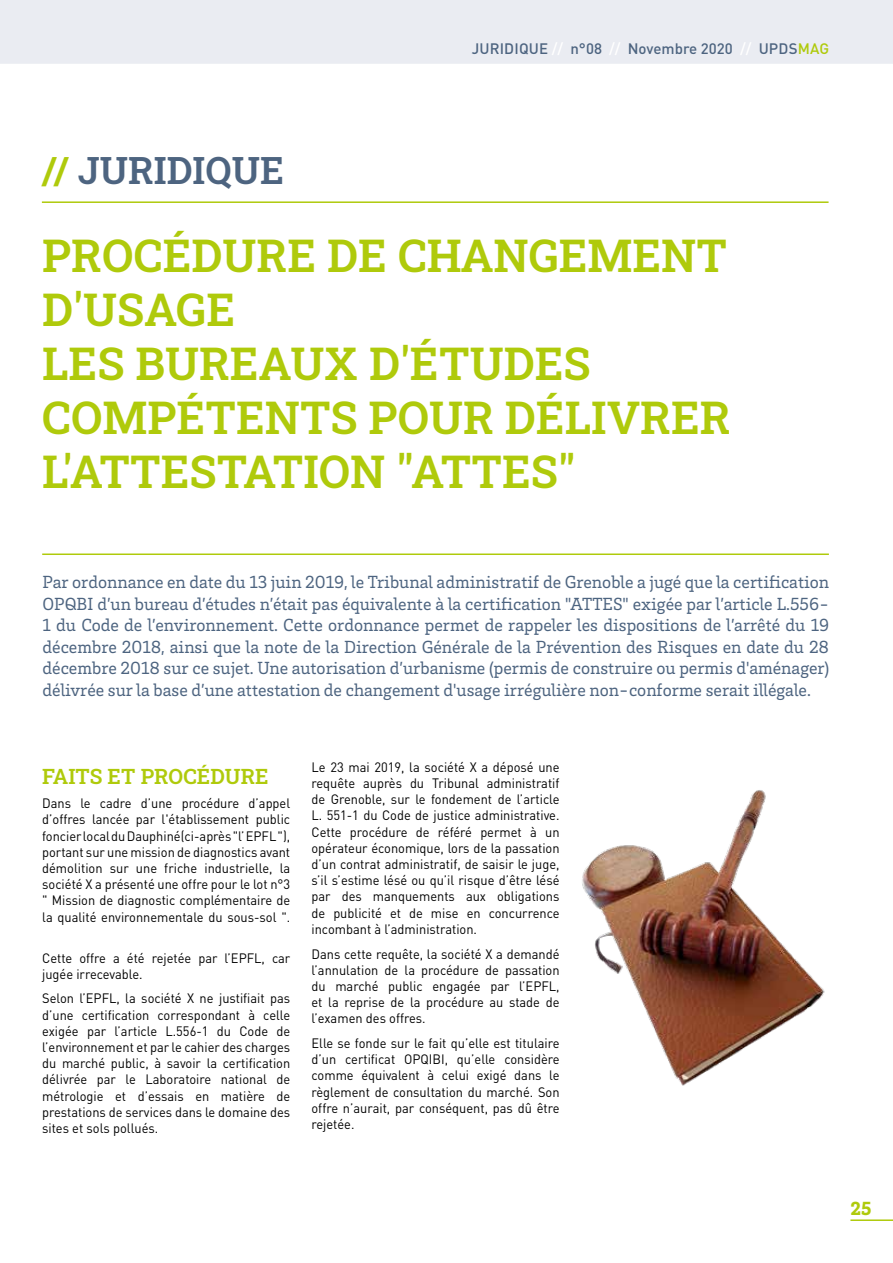
<style>
.page{position:relative;width:893px;height:1263px;background:#fff}
.page>*{position:absolute;margin:0;border:0;box-sizing:border-box;transform-origin:0 0}
.t1{font:600 45px/54px "Roboto Slab";color:#afca0b}
.t2{font:600 37.5px "Roboto Slab";color:#4d6480}
.t3{font:600 21px "Roboto Slab";color:#afca0b}
.t4{font:900 19.5px "Brix Slab";color:#afca0b}
.t5{font:18px/21.6px "Brix Slab";color:#4d6480;text-align:justify}
.t6{font:500 15px "DIN Pro";letter-spacing:.01em;color:#4d6480}
.t7{font:13.5px/16.2px "DIN Pro";color:#000;text-align:justify;scale:.95 1}
.s1{color:#fff}
.s2{color:#afca0b}
</style>
<div class="page">
<svg style="left:0;top:0;width:893px;height:203px"></svg>
<hr style="left:850px;top:1219px;width:43px;height:2px;background:#afca0b">
<hr style="left:42px;top:553px;width:787px;height:2px;background:#afca0b">
<hr style="left:42px;top:201px;width:787px;height:2px;background:#afca0b">
<img style="left:582px;top:790px;width:243px;height:296px">
<p class="t6" style="left:472px;top:39px;width:359px">JURIDIQUE <span class="s1">//</span> n°08 <span class="s1">//</span> Novembre 2020 <span class="s1">//</span> UPDS<span class="s2">MAG</span></p>
<h2 class="t2" style="left:42px;top:145px;width:244px"><span class="s2">//</span> JURIDIQUE</h2>
<h1 class="t1" style="left:42px;top:227px;width:690px">PROCÉDURE DE CHANGEMENT<br>D'USAGE<br>LES BUREAUX D'ÉTUDES<br>COMPÉTENTS POUR DÉLIVRER<br>L'ATTESTATION "ATTES"</h1>
<p class="t5" style="left:43px;top:570px;width:788px">Par ordonnance en date du 13 juin 2019, le Tribunal administratif de Grenoble a jugé que la certification OPQBI d’un bureau d’études n’était pas équivalente à la certification "ATTES" exigée par l’article L.556- 1 du Code de l’environnement. Cette ordonnance permet de rappeler les dispositions de l’arrêté du 19 décembre 2018, ainsi que la note de la Direction Générale de la Prévention des Risques en date du 28 décembre 2018 sur ce sujet. Une autorisation d’urbanisme (permis de construire ou permis d'aménager) délivrée sur la base d’une attestation de changement d'usage irrégulière non-conforme serait illégale.</p>
<h3 class="t3" style="left:42px;top:761px;width:228px">FAITS ET PROCÉDURE</h3>
<p class="t7" style="left:42px;top:795px;width:263px">Dans le cadre d’une procédure d’appel d’offres lancée par l'établissement public foncier local du Dauphiné(ci-après "l’ EPFL "), portant sur une mission de diagnostics avant démolition sur une friche industrielle, la société X a présenté une offre pour le lot n°3 " Mission de diagnostic complémentaire de la qualité environnementale du sous-sol ".</p>
<p class="t7" style="left:42px;top:949px;width:263px">Cette offre a été rejetée par l’EPFL, car jugée irrecevable.</p>
<p class="t7" style="left:42px;top:990px;width:263px">Selon l’EPFL, la société X ne justifiait pas d’une certification correspondant à celle exigée par l’article L.556-1 du Code de l’environnement et par le cahier des charges du marché public, à savoir la certification délivrée par le Laboratoire national de métrologie et d’essais en matière de prestations de services dans le domaine des sites et sols pollués.</p>
<p class="t7" style="left:311px;top:758px;width:263px">Le 23 mai 2019, la société X a déposé une requête auprès du Tribunal administratif de Grenoble, sur le fondement de l’article L. 551-1 du Code de justice administrative.<br>Cette procédure de référé permet à un opérateur économique, lors de la passation d’un contrat administratif, de saisir le juge, s’il s’estime lésé ou qu’il risque d’être lésé par des manquements aux obligations de publicité et de mise en concurrence incombant à l’administration.</p>
<p class="t7" style="left:311px;top:945px;width:263px">Dans cette requête, la société X a demandé l’annulation de la procédure de passation du marché public engagée par l’EPFL, et la reprise de la procédure au stade de l’examen des offres.</p>
<p class="t7" style="left:311px;top:1034px;width:263px">Elle se fonde sur le fait qu’elle est titulaire d’un certificat OPQIBI, qu’elle considère comme équivalent à celui exigé dans le règlement de consultation du marché. Son offre n’aurait, par conséquent, pas dû être rejetée.</p>
<h3 class="t4" style="left:850px;top:1196px;width:23px">25</h3>
</div>
